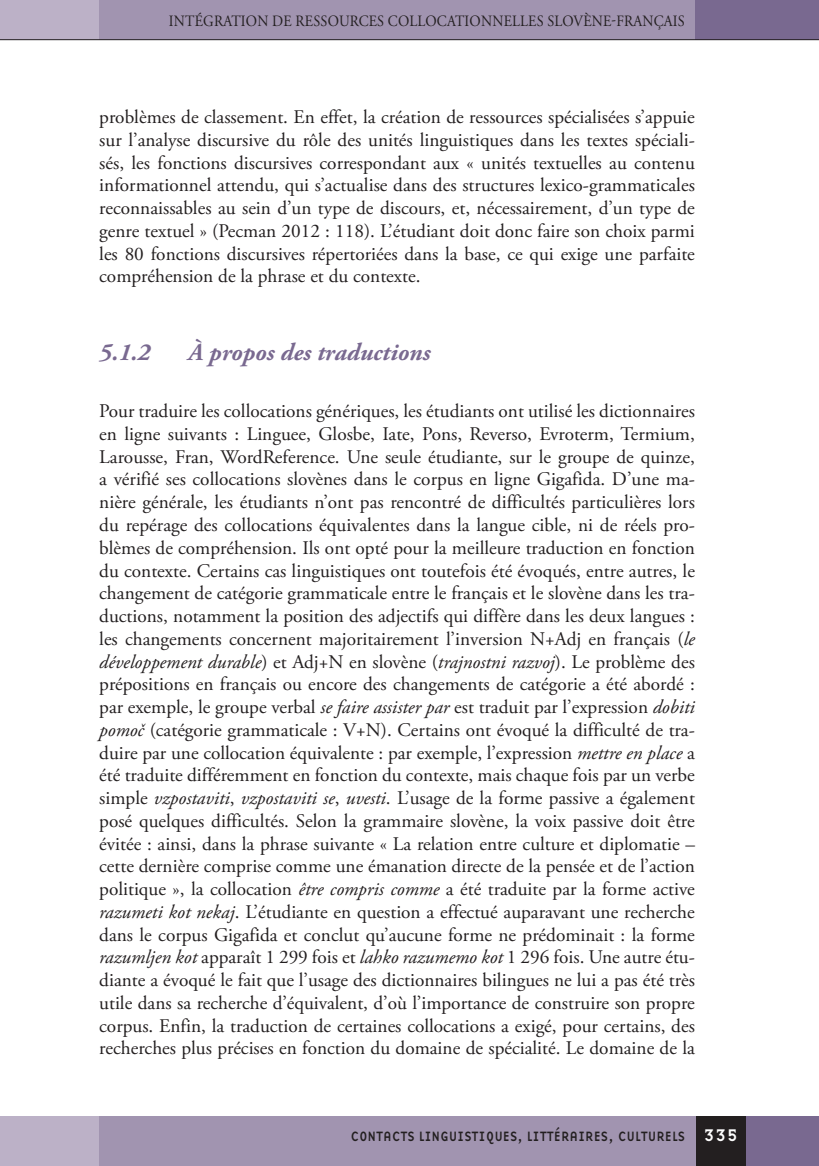
<style>
.page{position:relative;width:819px;height:1166px;background:#fff}
.page>*{position:absolute;margin:0;border:0;box-sizing:border-box;transform-origin:0 0}
.R_Naslov_-_Tretja_ra{font:italic 700 24.5px "Adobe Garamond Pro";color:#796990}
.Navaden{font:19.25px/22.8px "Adobe Garamond Pro";color:#231f20;text-align:justify}
.t1{font:15.75px "Adobe Garamond Pro";letter-spacing:.015em;color:#231f20;scale:.9 1}
.t2{font:14px "Base Nine";letter-spacing:-.01em;color:#231f20;scale:.93 1}
.s1{font-style:italic}
.s2{font-size:17.5px;color:#fff}
</style>
<div class="page">
<div style="left:99px;top:0;width:596px;height:40px;background:#a194b0"></div>
<div style="left:0;top:0;width:99px;height:40px;background:#bcb1c7"></div>
<div style="left:694px;top:0;width:125px;height:40px;background:#796990"></div>
<hr style="left:0;top:39px;width:819px;height:1px;background:#231f20">
<div style="left:74px;top:1116px;width:622px;height:50px;background:#a194b0"></div>
<div style="left:0;top:1116px;width:99px;height:50px;background:#bcb1c7"></div>
<div style="left:745px;top:1116px;width:74px;height:50px;background:#796990"></div>
<div style="left:695px;top:1116px;width:50px;height:50px;background:#231f20"></div>
<p class="t1" style="left:169px;top:11px;width:574px">INTÉGRATION DE RESSOURCES COLLOCATIONNELLES SLOVÈNE-FRANÇAIS</p>
<p class="Navaden" style="left:99px;top:106px;width:597px">problèmes de classement. En effet, la création de ressources spécialisées s’appuie sur l’analyse discursive du rôle des unités linguistiques dans les textes spéciali&shy;sés, les fonctions discursives correspondant aux « unités textuelles au contenu informationnel attendu, qui s’actualise dans des structures lexico-grammaticales reconnaissables au sein d’un type de discours, et, nécessairement, d’un type de genre textuel » (Pecman 2012 : 118). L’étudiant doit donc faire son choix parmi les 80 fonctions discursives répertoriées dans la base, ce qui exige une parfaite compréhension de la phrase et du contexte.</p>
<p class="R_Naslov_-_Tretja_ra" style="left:99px;top:338px;width:52px">5.1.2</p>
<p class="R_Naslov_-_Tretja_ra" style="left:189px;top:338px;width:243px">À propos des traductions</p>
<p class="Navaden" style="left:99px;top:400px;width:597px">Pour traduire les collocations génériques, les étudiants ont utilisé les dictionnaires en ligne suivants : Linguee, Glosbe, Iate, Pons, Reverso, Evroterm, Termium, Larousse, Fran, WordReference. Une seule étudiante, sur le groupe de quinze, a vérifié ses collocations slovènes dans le corpus en ligne Gigafida. D’une ma&shy;nière générale, les étudiants n’ont pas rencontré de difficultés particulières lors du repérage des collocations équivalentes dans la langue cible, ni de réels pro&shy;blèmes de compréhension. Ils ont opté pour la meilleure traduction en fonction du contexte. Certains cas linguistiques ont toutefois été évoqués, entre autres, le changement de catégorie grammaticale entre le français et le slovène dans les tra&shy;ductions, notamment la position des adjectifs qui diffère dans les deux langues : les changements concernent majoritairement l’inversion N+Adj en français (<span class="s1">le développement durable</span>) et Adj+N en slovène (<span class="s1">trajnostni razvoj</span>). Le problème des prépositions en français ou encore des changements de catégorie a été abordé : par exemple, le groupe verbal <span class="s1">se faire assister par</span> est traduit par l’expression <span class="s1">dobiti pomoč</span> (catégorie grammaticale : V+N). Certains ont évoqué la difficulté de tra&shy;duire par une collocation équivalente : par exemple, l’expression <span class="s1">mettre en place</span> a été traduite différemment en fonction du contexte, mais chaque fois par un verbe simple <span class="s1">vzpostaviti</span>, <span class="s1">vzpostaviti se</span>, <span class="s1">uvesti</span>. L’usage de la forme passive a également posé quelques difficultés. Selon la grammaire slovène, la voix passive doit être évitée : ainsi, dans la phrase suivante « La relation entre culture et diplomatie – cette dernière comprise comme une émanation directe de la pensée et de l’action politique », la collocation <span class="s1">être compris comme</span> a été traduite par la forme active <span class="s1">razumeti kot nekaj</span>. L’étudiante en question a effectué auparavant une recherche dans le corpus Gigafida et conclut qu’aucune forme ne prédominait : la forme <span class="s1">razumljen kot</span> apparaît 1 299 fois et <span class="s1">lahko razumemo kot</span> 1 296 fois. Une autre étu&shy;diante a évoqué le fait que l’usage des dictionnaires bilingues ne lui a pas été très utile dans sa recherche d’équivalent, d’où l’importance de construire son propre corpus. Enfin, la traduction de certaines collocations a exigé, pour certains, des recherches plus précises en fonction du domaine de spécialité. Le domaine de la</p>
<p class="t2" style="left:350px;top:1126px;width:418px">CONTACTS LINGUISTIQUES, LITTÉRAIRES, CULTURELS <span class="s2">335</span></p>
</div>
